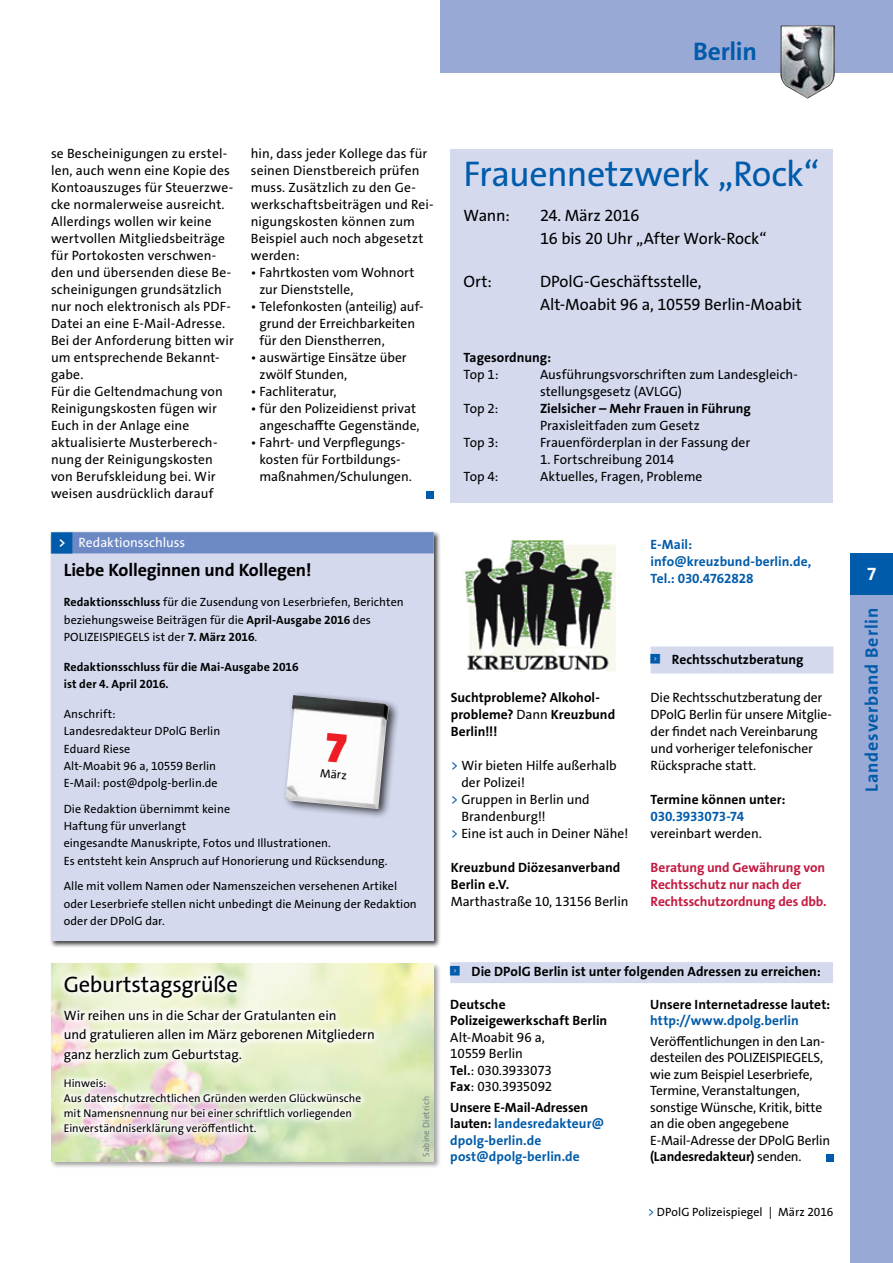
<style>
.page{position:relative;width:893px;height:1263px;background:#fff}
.page>*{position:absolute;margin:0;border:0;box-sizing:border-box;transform-origin:0 0}
.t1{font:36px "The Sans Os F";letter-spacing:-.015em;color:#005baa}
.t2{font:700 25.5px "The Sans Os F";letter-spacing:-.01em;color:#005baa}
.t3{font:22.5px "The Sans Os F";letter-spacing:-.015em;color:#000}
.t4{font:700 18px "The Sans Os F";letter-spacing:-.005em;color:#000}
.t5{font:700 18px "The Sans Os F";letter-spacing:.04em;color:#005baa}
.t6{font:700 18px "The Sans Os F";color:#fff}
.t7{font:16.5px/22.5px "The Sans Os F";letter-spacing:-.01em;color:#000}
.t8{font:13.5px/17px "The Sans Os F";color:#000}
.t9{font:700 13.5px/17px "The Sans Os F";letter-spacing:.005em;color:#000}
.t10{font:700 13.5px/16.5px "The Sans Os F";color:#005baa}
.t11{font:700 13.5px/17px "The Sans Os F";letter-spacing:-.005em;color:#c31b41}
.t12{font:13.5px "The Sans Os F";letter-spacing:-.005em;color:#fff}
.t13{font:12px/17.2px "The Sans Os F";letter-spacing:.005em;color:#000}
.t14{font:700 12px/17.2px "The Sans Os F";letter-spacing:.005em;color:#000}
.t15{font:11.25px/15px "The Sans Os F";letter-spacing:.005em;color:#000}
.t16{font:9px "The Sans Os F";letter-spacing:.015em;color:#808285}
.s1{font-family:"Top Numbers";color:#005baa}
.s2{font-weight:700}
.s3{font-weight:400}
.s4{color:#005baa}
.s5{color:#000}
</style>
<div class="page">
<div style="left:451px;top:149px;width:382px;height:353px;background:#d4d9ee"></div>
<div style="left:826px;top:1154px;width:7px;height:7px;background:#005baa"></div>
<div style="left:450px;top:962px;width:383px;height:21px;background:#d4d9ee"></div>
<div style="left:651px;top:646px;width:182px;height:27px;background:#d4d9ee"></div>
<img style="left:464px;top:540px;width:151px;height:131px">
<div style="left:50px;top:962px;width:391px;height:207px;background:#000;opacity:.75"></div>
<img style="left:51px;top:964px;width:383px;height:197px">
<svg style="left:57px;top:967px;width:324px;height:175px"></svg>
<div style="left:427px;top:491px;width:7px;height:7px;background:#005baa"></div>
<div style="left:49px;top:531px;width:392px;height:417px;background:#000;opacity:.75"></div>
<div style="left:51px;top:532px;width:383px;height:408px;background:#d4d9ee"></div>
<div style="left:72px;top:532px;width:362px;height:21px;background:#6d89c5"></div>
<div style="left:55px;top:534px;width:13px;height:17px;background:#fff"></div>
<div style="left:282px;top:690px;width:119px;height:130px;background:#000;opacity:.75"></div>
<img style="left:286px;top:695px;width:103px;height:114px">
<div style="left:850px;top:553px;width:43px;height:42px;background:#005baa"></div>
<div style="left:850px;top:595px;width:43px;height:668px;background:#98a9d6"></div>
<div style="left:440px;top:0;width:453px;height:72px;background:#98a9d6"></div>
<img style="left:780px;top:26px;width:55px;height:73px">
<svg style="left:325px;top:732px;width:22px;height:31px"></svg>
<h2 class="t2" style="left:693px;top:35px;width:65px">Berlin</h2>
<p class="t8" style="left:51px;top:145px;width:184px">se Bescheinigungen zu erstel&shy;len, auch wenn eine Kopie des<br>Kontoauszuges für Steuerzwe&shy;cke normalerweise ausreicht.<br>Allerdings wollen wir keine wertvollen Mitgliedsbeiträge für Portokosten verschwen&shy;den und übersenden diese Be&shy;scheinigungen grundsätzlich nur noch elektronisch als PDF-<br>Datei an eine E-Mail-Adresse.<br>Bei der Anforderung bitten wir um entsprechende Bekannt&shy;gabe.<br>Für die Geltendmachung von<br>Reinigungskosten fügen wir<br>Euch in der Anlage eine aktualisierte Musterberech&shy;nung der Reinigungskosten von Berufskleidung bei. Wir weisen ausdrücklich darauf</p>
<p class="t8" style="left:251px;top:145px;width:184px">hin, dass jeder Kollege das für seinen Dienstbereich prüfen muss. Zusätzlich zu den Ge&shy;werkschaftsbeiträgen und Rei&shy;nigungskosten können zum<br>Beispiel auch noch abgesetzt werden:</p>
<p class="t8" style="left:259px;top:264px;width:156px;text-indent:-9px">• Fahrtkosten vom Wohnort zur Dienststelle,</p>
<p class="t8" style="left:259px;top:298px;width:166px;text-indent:-9px">• Telefonkosten (anteilig) auf&shy;grund der Erreichbarkeiten für den Dienstherren,</p>
<p class="t8" style="left:259px;top:349px;width:149px;text-indent:-9px">• auswärtige Einsätze über zwölf Stunden,</p>
<p class="t8" style="left:251px;top:383px;width:87px">• Fachliteratur,</p>
<p class="t8" style="left:251px;top:400px;width:170px;text-align:right">• für den Polizeidienst privat angeschaffte Gegenstände,</p>
<p class="t8" style="left:259px;top:434px;width:154px;text-indent:-9px">• Fahrt- und Verpflegungs&shy;kosten für Fortbildungs&shy;maßnahmen/Schulungen.</p>
<p class="t12" style="left:51px;top:534px;width:136px"><span class="s1">&lt;</span> Redaktionsschluss</p>
<h3 class="t4" style="left:64px;top:559px;width:249px">Liebe Kolleginnen und Kollegen!</h3>
<p class="t13" style="left:64px;top:594px;width:341px"><span class="s2">Redaktionsschluss</span> für die Zusendung von Leserbriefen, Berichten beziehungsweise Beiträgen für die <span class="s2">April-Ausgabe 2016</span> des<br>POLIZEISPIEGELS ist der <span class="s2">7. März 2016</span>.</p>
<p class="t14" style="left:64px;top:658px;width:236px">Redaktionsschluss für die Mai-Ausgabe 2016 ist der 4. April 2016.</p>
<p class="t13" style="left:64px;top:705px;width:158px">Anschrift:<br>Landesredakteur DPolG Berlin<br>Eduard Riese<br>Alt-Moabit 96 a, 10559 Berlin<br>E-Mail: post@dpolg-berlin.de</p>
<p class="t13" style="left:64px;top:800px;width:325px">Die Redaktion übernimmt keine<br>Haftung für unverlangt<br>eingesandte Manuskripte, Fotos und Illustrationen.<br>Es entsteht kein Anspruch auf Honorierung und Rücksendung.</p>
<p class="t13" style="left:64px;top:878px;width:355px">Alle mit vollem Namen oder Namenszeichen versehenen Artikel oder Leserbriefe stellen nicht unbedingt die Meinung der Redaktion oder der DPolG dar.</p>
<p class="t13" style="left:321px;top:764px;width:28px;rotate:6deg">März</p>
<h3 class="t3" style="left:64px;top:970px;width:176px">Geburtstagsgrüße</h3>
<p class="t8" style="left:64px;top:1005px;width:313px;line-height:19.5px">Wir reihen uns in die Schar der Gratulanten ein<br>und gratulieren allen im März geborenen Mitgliedern ganz herzlich zum Geburtstag.</p>
<p class="t15" style="left:64px;top:1075px;width:299px">Hinweis:<br>Aus datenschutzrechtlichen Gründen werden Glückwünsche mit Namensnennung nur bei einer schriftlich vorliegenden Einverständniserklärung veröffentlicht.</p>
<p class="t16" style="left:420px;top:1157px;width:62px;rotate:-90deg">Sabine Dietrich</p>
<h1 class="t1" style="left:463px;top:151px;width:358px">Frauennetzwerk „Rock“</h1>
<p class="t7" style="left:463px;top:204px;width:48px">Wann:</p>
<p class="t7" style="left:540px;top:204px;width:228px">24. März 2016<br>16 bis 20 Uhr „After Work-Rock“</p>
<p class="t7" style="left:463px;top:271px;width:30px">Ort:</p>
<p class="t7" style="left:540px;top:271px;width:263px">DPolG-Geschäftsstelle,<br>Alt-Moabit 96 a, 10559 Berlin-Moabit</p>
<p class="t9" style="left:463px;top:349px;width:89px">Tagesordnung:</p>
<p class="t8" style="left:463px;top:366px;width:37px">Top 1:</p>
<p class="t8" style="left:540px;top:366px;width:258px">Ausführungsvorschriften zum Landesgleich&shy;stellungsgesetz (AVLGG)</p>
<p class="t8" style="left:463px;top:400px;width:36px">Top 2:</p>
<p class="t9" style="left:540px;top:400px;width:212px">Zielsicher – Mehr Frauen in Führung</p>
<p class="t8" style="left:540px;top:417px;width:161px">Praxisleitfaden zum Gesetz</p>
<p class="t8" style="left:463px;top:434px;width:36px">Top 3:</p>
<p class="t8" style="left:540px;top:434px;width:212px">Frauenförderplan in der Fassung der</p>
<p class="t8" style="left:540px;top:451px;width:136px">1. Fortschreibung 2014</p>
<p class="t8" style="left:463px;top:468px;width:37px">Top 4:</p>
<p class="t8" style="left:540px;top:468px;width:164px">Aktuelles, Fragen, Probleme</p>
<p class="t10" style="left:651px;top:536px;width:162px;line-height:17px">E-Mail: info@kreuzbund-berlin.de,<br>Tel.: 030.4762828</p>
<p class="t9" style="left:451px;top:689px;width:166px">Suchtprobleme? Alkohol&shy;probleme? <span class="s3">Dann</span> Kreuzbund<br>Berlin!!!</p>
<p class="t8" style="left:451px;top:757px;width:167px"><span class="s4">&gt;</span> Wir bieten Hilfe außerhalb</p>
<p class="t8" style="left:461px;top:774px;width:65px">der Polizei!</p>
<p class="t8" style="left:451px;top:791px;width:141px"><span class="s4">&gt;</span> Gruppen in Berlin und</p>
<p class="t8" style="left:461px;top:808px;width:86px">Brandenburg!!</p>
<p class="t8" style="left:451px;top:825px;width:179px"><span class="s4">&gt;</span> Eine ist auch in Deiner Nähe!</p>
<p class="t9" style="left:451px;top:859px;width:171px">Kreuzbund Diözesanverband<br>Berlin e.V.</p>
<p class="t8" style="left:451px;top:893px;width:179px">Marthastraße 10, 13156 Berlin</p>
<p class="t9" style="left:651px;top:651px;width:154px"><sup>&lt;</sup> Rechtsschutzberatung</p>
<p class="t8" style="left:651px;top:689px;width:183px">Die Rechtsschutzberatung der<br>DPolG Berlin für unsere Mitglie&shy;der findet nach Vereinbarung und vorheriger telefonischer<br>Rücksprache statt.</p>
<p class="t9" style="left:651px;top:791px;width:136px">Termine können unter:</p>
<p class="t10" style="left:651px;top:809px;width:95px">030.3933073-74</p>
<p class="t8" style="left:651px;top:825px;width:113px">vereinbart werden.</p>
<p class="t11" style="left:651px;top:859px;width:178px">Beratung und Gewährung von<br>Rechtsschutz nur nach der<br>Rechtsschutzordnung des dbb.</p>
<p class="t9" style="left:450px;top:963px;width:372px"><sup>&lt;</sup> Die DPolG Berlin ist unter folgenden Adressen zu erreichen:</p>
<p class="t9" style="left:450px;top:996px;width:158px;line-height:16.5px">Deutsche<br>Polizeigewerkschaft Berlin</p>
<p class="t8" style="left:450px;top:1029px;width:104px;line-height:16.5px">Alt-Moabit 96 a,<br>10559 Berlin<br><span class="s2">Tel.</span>: 030.3933073<br><span class="s2">Fax</span>: 030.3935092</p>
<p class="t10" style="left:450px;top:1099px;width:156px"><span class="s5">Unsere E-Mail-Adressen lauten:</span> landesredakteur@ dpolg-berlin.de post@dpolg-berlin.de</p>
<p class="t9" style="left:650px;top:996px;width:182px">Unsere Internetadresse lautet:</p>
<p class="t10" style="left:650px;top:1012px;width:150px">http://www.dpolg.berlin</p>
<p class="t8" style="left:650px;top:1033px;width:181px;line-height:16.5px">Veröffentlichungen in den Lan&shy;desteilen des POLIZEISPIEGELS, wie zum Beispiel Leserbriefe,<br>Termine, Veranstaltungen, sonstige Wünsche, Kritik, bitte an die oben angegebene<br>E-Mail-Adresse der DPolG Berlin <span class="s2">(Landesredakteur)</span> senden.</p>
<p class="t13" style="left:648px;top:1204px;width:187px"><span class="s4">&gt;</span> DPolG Polizeispiegel | März 2016</p>
<h3 class="t6" style="left:867px;top:562px;width:11px">7</h3>
<h3 class="t5" style="left:860px;top:791px;width:185px;rotate:-90deg">Landesverband Berlin</h3>
</div>
